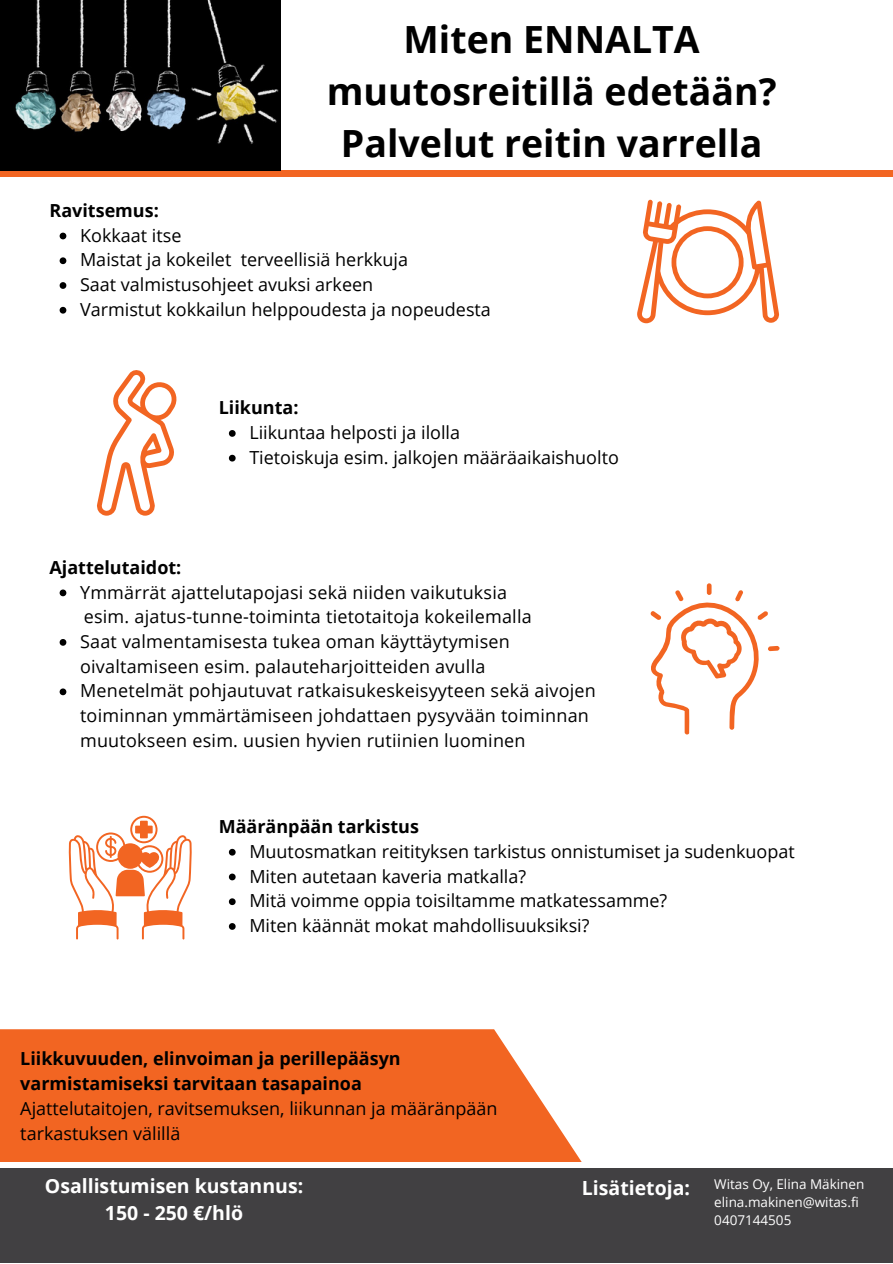
<style>
.page{position:relative;width:893px;height:1264px;background:#fff}
.page>*{position:absolute;margin:0;border:0;box-sizing:border-box;transform-origin:0 0}
.t1{font:700 37.5px/51.8px "Open Sans";color:#000;text-align:center}
.t2{font:700 19.5px "Open Sans";color:#fff}
.t3{font:18px/24.8px "Open Sans";color:#000}
.t4{font:700 18px "Open Sans";color:#000}
.t5{font:13.5px "Open Sans";color:#fff}
</style>
<div class="page">
<svg style="left:0;top:1029px;width:581px;height:133px;background:#f27032"></svg>
<div style="left:0;top:1168px;width:892px;height:94px;background:#414042"></div>
<div style="left:0;top:170px;width:892px;height:6px;background:#f26522"></div>
<svg style="left:97px;top:370px;width:80px;height:145px"></svg>
<svg style="left:650px;top:583px;width:129px;height:151px"></svg>
<svg style="left:637px;top:199px;width:142px;height:124px"></svg>
<svg style="left:68px;top:815px;width:124px;height:124px"></svg>
<img style="left:0;top:0;width:281px;height:170px">
<svg style="left:229px;top:430px;width:6px;height:7px"></svg>
<svg style="left:229px;top:455px;width:6px;height:6px"></svg>
<svg style="left:60px;top:589px;width:6px;height:7px"></svg>
<svg style="left:60px;top:639px;width:6px;height:6px"></svg>
<svg style="left:60px;top:688px;width:6px;height:7px"></svg>
<svg style="left:60px;top:233px;width:6px;height:6px"></svg>
<svg style="left:60px;top:257px;width:6px;height:7px"></svg>
<svg style="left:60px;top:282px;width:6px;height:7px"></svg>
<svg style="left:60px;top:307px;width:6px;height:6px"></svg>
<svg style="left:229px;top:848px;width:6px;height:7px"></svg>
<svg style="left:229px;top:873px;width:6px;height:7px"></svg>
<svg style="left:229px;top:898px;width:6px;height:7px"></svg>
<svg style="left:229px;top:923px;width:6px;height:6px"></svg>
<p class="t4" style="left:49px;top:198px;width:111px">Ravitsemus:</p>
<p class="t1" style="left:327px;top:13px;width:451px">Miten ENNALTA muutosreitillä edetään?</p>
<p class="t1" style="left:341px;top:116px;width:423px">Palvelut reitin varrella</p>
<p class="t3" style="left:80px;top:222px;width:103px">Kokkaat itse</p>
<p class="t3" style="left:80px;top:247px;width:329px">Maistat ja kokeilet terveellisiä herkkuja</p>
<p class="t3" style="left:80px;top:272px;width:295px">Saat valmistusohjeet avuksi arkeen</p>
<p class="t3" style="left:80px;top:296px;width:412px">Varmistut kokkailun helppoudesta ja nopeudesta</p>
<p class="t4" style="left:219px;top:395px;width:81px">Liikunta:</p>
<p class="t3" style="left:249px;top:419px;width:212px">Liikuntaa helposti ja ilolla</p>
<p class="t3" style="left:249px;top:444px;width:371px">Tietoiskuja esim. jalkojen määräaikaishuolto</p>
<p class="t4" style="left:49px;top:554px;width:133px">Ajattelutaidot:</p>
<p class="t3" style="left:84px;top:604px;width:449px">esim. ajatus-tunne-toiminta tietotaitoja kokeilemalla</p>
<p class="t3" style="left:80px;top:579px;width:428px">Ymmärrät ajattelutapojasi sekä niiden vaikutuksia</p>
<p class="t3" style="left:80px;top:628px;width:431px">Saat valmentamisesta tukea oman käyttäytymisen oivaltamiseen esim. palauteharjoitteiden avulla</p>
<p class="t3" style="left:80px;top:678px;width:517px">Menetelmät pohjautuvat ratkaisukeskeisyyteen sekä aivojen toiminnan ymmärtämiseen johdattaen pysyvään toiminnan muutokseen esim. uusien hyvien rutiinien luominen</p>
<p class="t4" style="left:219px;top:813px;width:202px">Määränpään tarkistus</p>
<p class="t3" style="left:249px;top:838px;width:547px">Muutosmatkan reitityksen tarkistus onnistumiset ja sudenkuopat</p>
<p class="t3" style="left:249px;top:863px;width:278px">Miten autetaan kaveria matkalla?</p>
<p class="t3" style="left:249px;top:888px;width:419px">Mitä voimme oppia toisiltamme matkatessamme?</p>
<p class="t3" style="left:249px;top:912px;width:342px">Miten käännät mokat mahdollisuuksiksi?</p>
<p class="t4" style="left:20px;top:1046px;width:382px">Liikkuvuuden, elinvoiman ja perillepääsyn</p>
<p class="t4" style="left:20px;top:1070px;width:343px">varmistamiseksi tarvitaan tasapainoa</p>
<p class="t3" style="left:20px;top:1095px;width:478px">Ajattelutaitojen, ravitsemuksen, liikunnan ja määränpään tarkastuksen välillä</p>
<p class="t2" style="left:45px;top:1172px;width:260px">Osallistumisen kustannus:</p>
<p class="t2" style="left:105px;top:1199px;width:140px">150 - 250 €/hlö</p>
<p class="t2" style="left:582px;top:1174px;width:110px">Lisätietoja:</p>
<p class="t5" style="left:714px;top:1174px;width:151px">Witas Oy, Elina Mäkinen</p>
<p class="t5" style="left:714px;top:1192px;width:146px">elina.makinen@witas.fi</p>
<p class="t5" style="left:714px;top:1210px;width:79px">0407144505</p>
</div>
